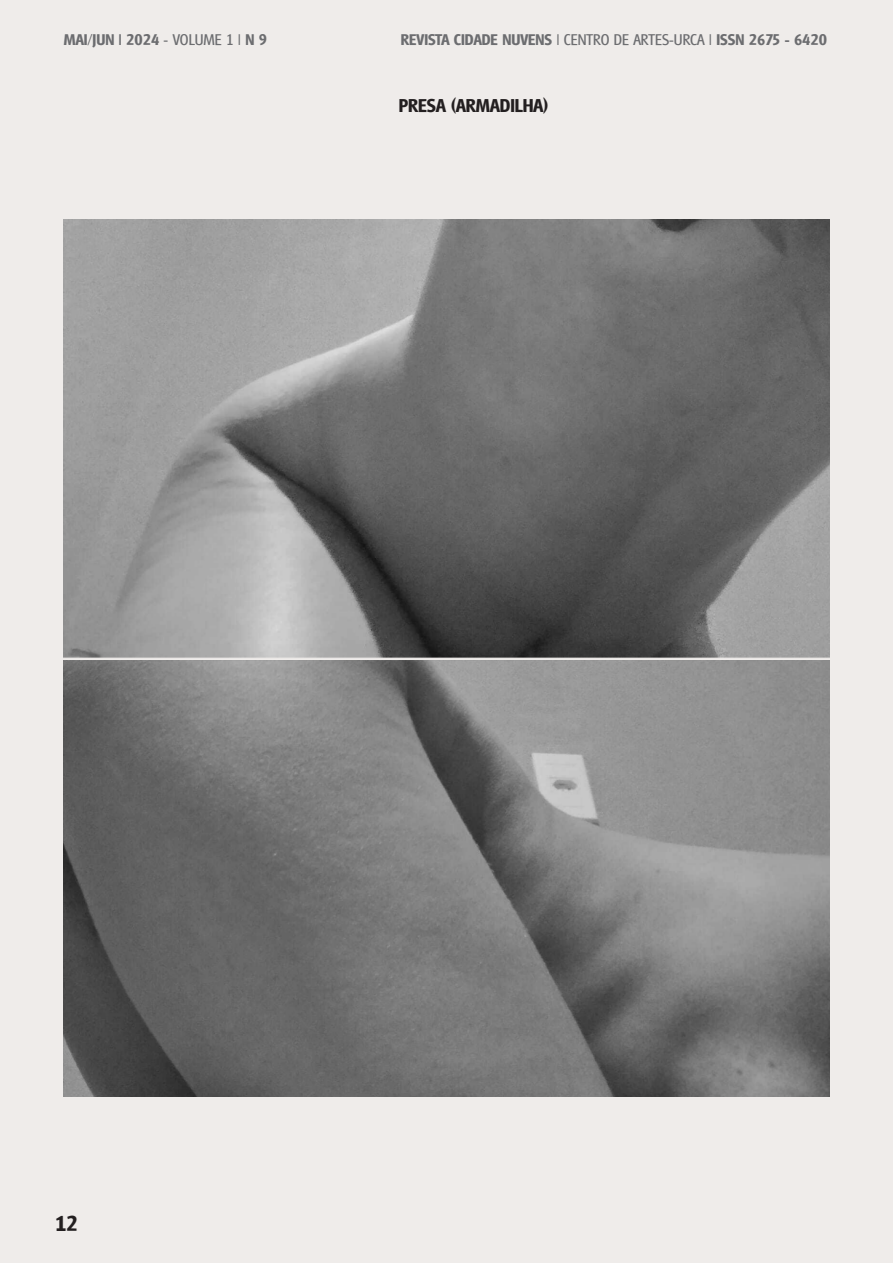
<style>
.page{position:relative;width:893px;height:1263px;background:#efecea}
.page>*{position:absolute;margin:0;border:0;box-sizing:border-box;transform-origin:0 0}
.t1{font:700 21px "Glasgow";color:#231f20}
.t2{font:700 18px "Glasgow";color:#231f20}
.t3{font:700 15px "Glasgow";color:#6c6d70}
.s1{font-weight:400}
</style>
<div class="page">
<img style="left:64px;top:220px;width:765px;height:876px">
<p class="t3" style="left:64px;top:30px;width:205px">MAI/JUN | 2024 <span class="s1">- VOLUME 1 |</span> N 9</p>
<p class="t3" style="left:401px;top:30px;width:428px">REVISTA CIDADE NUVENS <span class="s1">| CENTRO DE ARTES-URCA |</span> ISSN 2675 - 6420</p>
<p class="t2" style="left:399px;top:94px;width:151px">PRESA (ARMADILHA)</p>
<h1 class="t1" style="left:55px;top:1210px;width:24px">12</h1>
</div>
